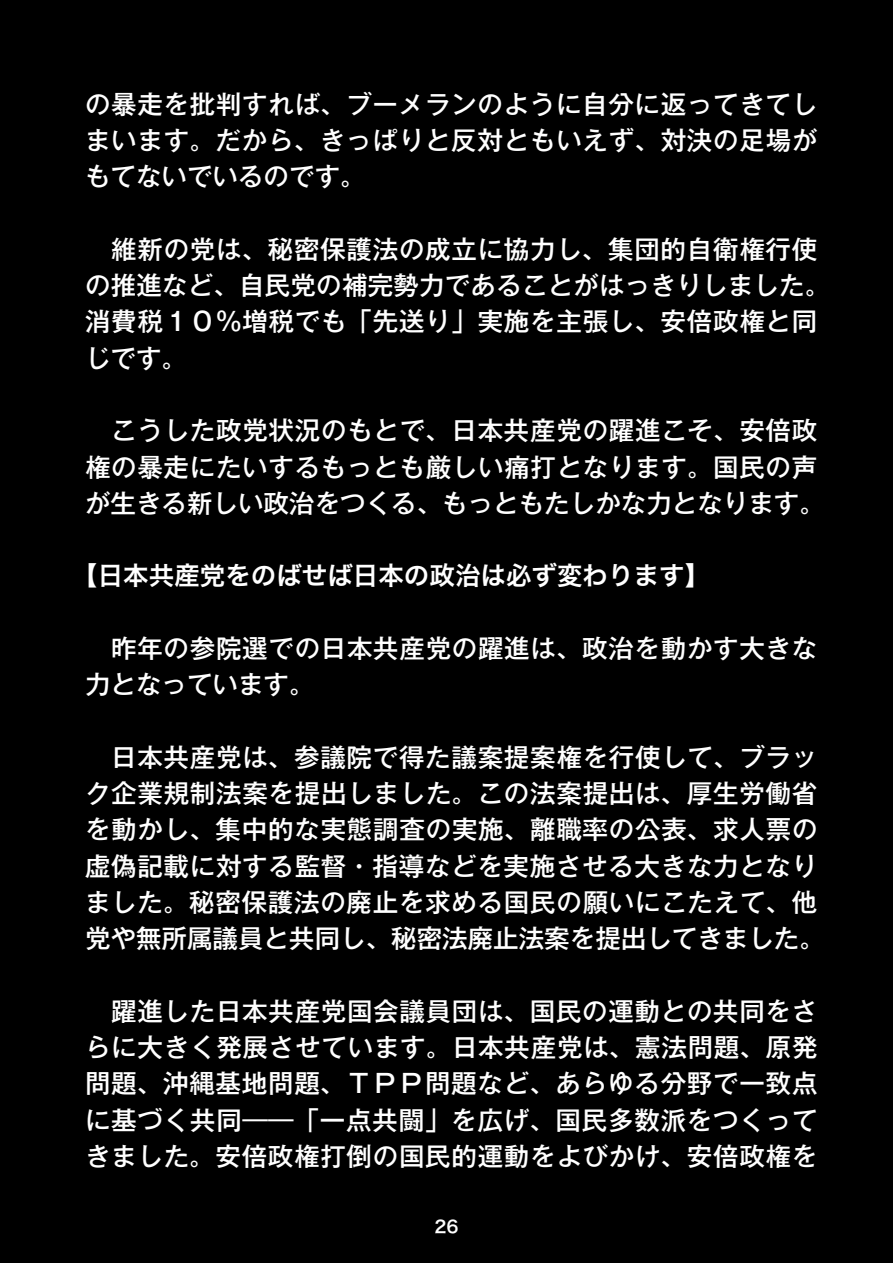
<style>
.page{position:relative;width:893px;height:1263px;background:#000}
.page>*{position:absolute;margin:0;border:0;box-sizing:border-box;transform-origin:0 0}
.t1{font:500 25.5px/36.3px "Gothic MB101 Pro";letter-spacing:.03em;color:#fff}
.t2{font:25.5px "Hira Kaku Pro W6";color:#fff}
.t3{font:16.95px "Hira Kaku Pro W6";color:#fff}
</style>
<div class="page">
<p class="t1" style="left:85px;top:83px;width:734px;text-align:justify">の暴走を批判すれば、ブーメランのように自分に返ってきてしまいます。だから、きっぱりと反対ともいえず、対決の足場がもてないでいるのです。</p>
<p class="t1" style="left:85px;top:228px;width:747px">　維新の党は、秘密保護法の成立に協力し、集団的自衛権行使の推進など、自民党の補完勢力であることがはっきりしました。消費税１０％増税でも「先送り」実施を主張し、安倍政権と同じです。</p>
<p class="t1" style="left:85px;top:409px;width:741px">　こうした政党状況のもとで、日本共産党の躍進こそ、安倍政権の暴走にたいするもっとも厳しい痛打となります。国民の声が生きる新しい政治をつくる、もっともたしかな力となります。</p>
<p class="t2" style="left:72px;top:553px;width:639px">【日本共産党をのばせば日本の政治は必ず変わります】</p>
<p class="t1" style="left:85px;top:627px;width:734px">　昨年の参院選での日本共産党の躍進は、政治を動かす大きな力となっています。</p>
<p class="t1" style="left:85px;top:736px;width:741px">　日本共産党は、参議院で得た議案提案権を行使して、ブラック企業規制法案を提出しました。この法案提出は、厚生労働省を動かし、集中的な実態調査の実施、離職率の公表、求人票の虚偽記載に対する監督・指導などを実施させる大きな力となりました。秘密保護法の廃止を求める国民の願いにこたえて、他党や無所属議員と共同し、秘密法廃止法案を提出してきました。</p>
<p class="t1" style="left:85px;top:990px;width:734px;text-align:justify">　躍進した日本共産党国会議員団は、国民の運動との共同をさらに大きく発展させています。日本共産党は、憲法問題、原発問題、沖縄基地問題、ＴＰＰ問題など、あらゆる分野で一致点に基づく共同――「一点共闘」を広げ、国民多数派をつくってきました。安倍政権打倒の国民的運動をよびかけ、安倍政権を</p>
<p class="t3" style="left:434px;top:1211px;width:26px">26</p>
</div>
